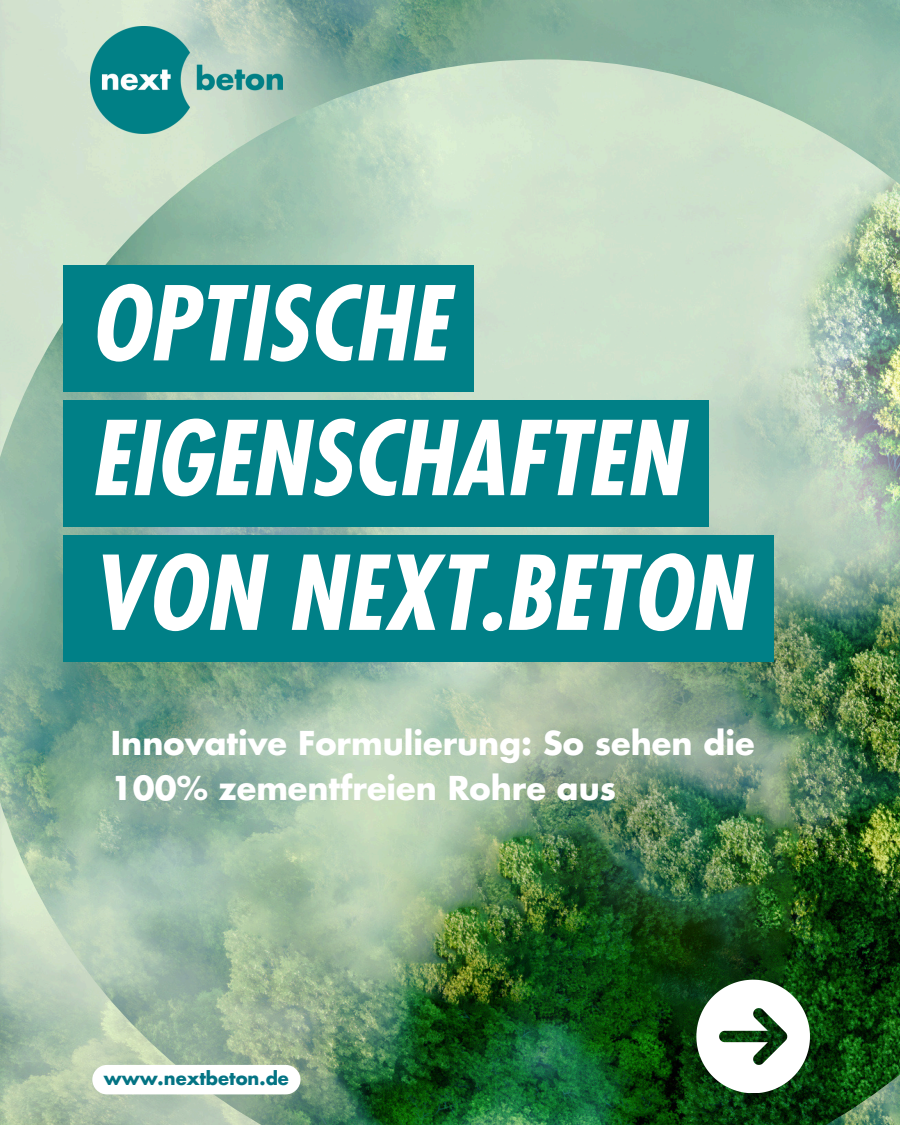
<style>
.page{position:relative;width:900px;height:1125px;background:#fff}
.page>*{position:absolute;margin:0;border:0;box-sizing:border-box;transform-origin:0 0}
.t1{font:italic 700 condensed 100px "Futura Std";color:#fff}
.t2{font:700 32px/44.2px "Futura Std";color:#fff}
.t3{font:700 18px "Futura Std";color:#047484}
</style>
<div class="page">
<img style="left:0;top:0;width:900px;height:59px">
<img style="left:0;top:59px;width:900px;height:1066px">
<img style="left:90px;top:27px;width:193px;height:107px">
<svg style="left:696px;top:980px;width:114px;height:113px"></svg>
<div style="left:92px;top:1065px;width:208px;height:29px;background:#fff;border-radius:15px"></div>
<div style="left:64px;top:265px;width:410px;height:127px;background:#008087"></div>
<div style="left:64px;top:400px;width:645px;height:126px;background:#008087"></div>
<div style="left:64px;top:535px;width:710px;height:126px;background:#008087"></div>
<h1 class="t1" style="left:90px;top:278px;width:359px">OPTISCHE</h1>
<h1 class="t1" style="left:90px;top:413px;width:594px">EIGENSCHAFTEN</h1>
<p class="t1" style="left:90px;top:547px;width:659px">VON NEXT.BETON</p>
<h2 class="t2" style="left:111px;top:723px;width:645px">Innovative Formulierung: So sehen die<br>100% zementfreien Rohre aus</h2>
<h1 class="t3" style="left:104px;top:1070px;width:187px">www.nextbeton.de</h1>
</div>
